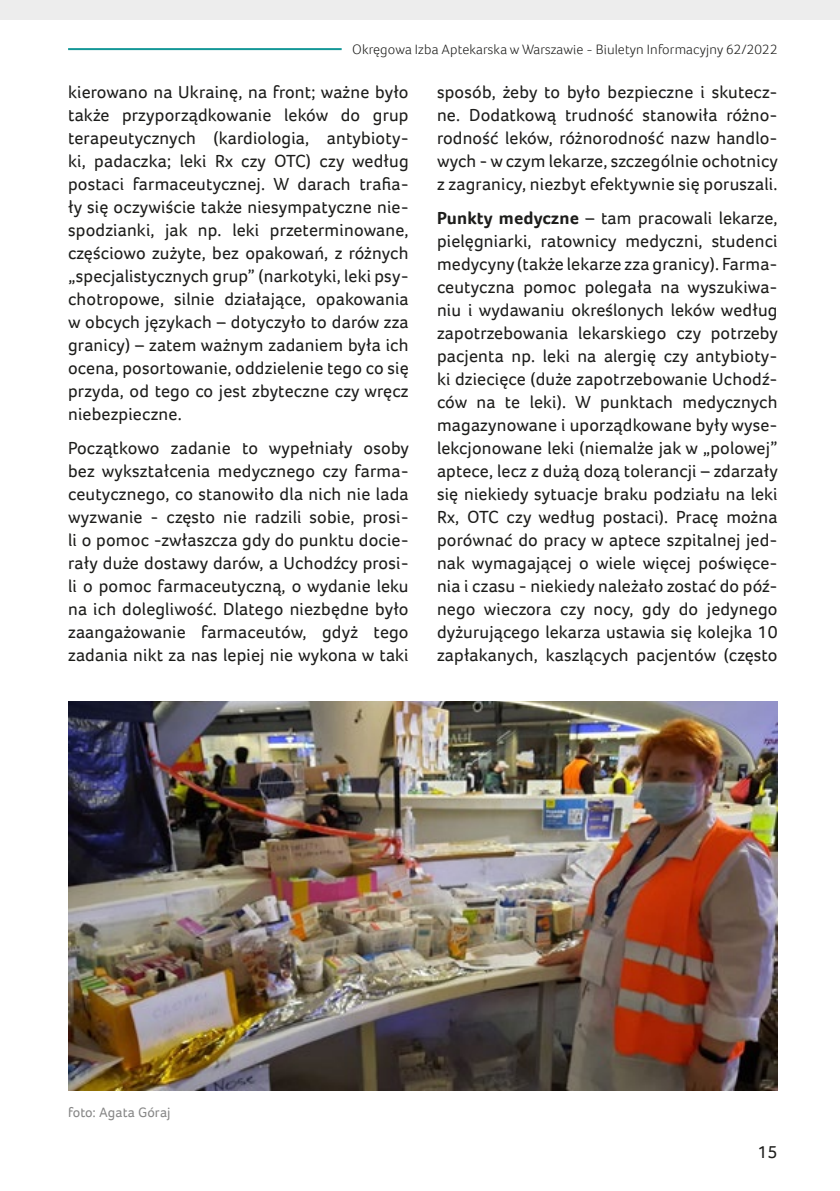
<style>
.page{position:relative;width:840px;height:1191px;background:#fff}
.page>*{position:absolute;margin:0;border:0;box-sizing:border-box;transform-origin:0 0}
.t1{font:18px/23px "Foco";letter-spacing:.01em;color:#1d1d1b;text-align:justify}
.t2{font:300 14px "Foco";letter-spacing:.01em;color:#1d1d1b}
.t3{font:14px "Foco";letter-spacing:.01em;color:#878787}
.s1{font-weight:700}
</style>
<div class="page">
<hr style="left:68px;top:48px;width:273px;height:2px;background:#149797">
<div style="left:0;top:0;width:839px;height:19px;background:#ededed"></div>
<img style="left:68px;top:701px;width:709px;height:389px">
<p class="t2" style="left:352px;top:40px;width:426px">Okręgowa Izba Aptekarska w Warszawie - Biuletyn Informacyjny 62/2022</p>
<p class="t1" style="left:68px;top:80px;width:342px">kierowano na Ukrainę, na front; ważne było także przyporządkowanie leków do grup terapeutycznych (kardiologia, antybioty&shy;ki, padaczka; leki Rx czy OTC) czy według postaci farmaceutycznej. W darach trafia&shy;ły się oczywiście także niesympatyczne nie&shy;spodzianki, jak np. leki przeterminowane, częściowo zużyte, bez opakowań, z różnych „specjalistycznych grup” (narkotyki, leki psy&shy;chotropowe, silnie działające, opakowania w obcych językach – dotyczyło to darów zza granicy) – zatem ważnym zadaniem była ich ocena, posortowanie, oddzielenie tego co się przyda, od tego co jest zbyteczne czy wręcz niebezpieczne.</p>
<p class="t1" style="left:68px;top:436px;width:342px">Początkowo zadanie to wypełniały osoby bez wykształcenia medycznego czy farma&shy;ceutycznego, co stanowiło dla nich nie lada wyzwanie - często nie radzili sobie, prosi&shy;li o pomoc -zwłaszcza gdy do punktu docie&shy;rały duże dostawy darów, a Uchodźcy prosi&shy;li o pomoc farmaceutyczną, o wydanie leku na ich dolegliwość. Dlatego niezbędne było zaangażowanie farmaceutów, gdyż tego zadania nikt za nas lepiej nie wykona w taki</p>
<p class="t1" style="left:437px;top:80px;width:342px">sposób, żeby to było bezpieczne i skutecz&shy;ne. Dodatkową trudność stanowiła różno&shy;rodność leków, różnorodność nazw handlo&shy;wych - w czym lekarze, szczególnie ochotnicy z zagranicy, niezbyt efektywnie się poruszali.</p>
<p class="t1" style="left:437px;top:206px;width:342px"><span class="s1">Punkty medyczne</span> – tam pracowali lekarze, pielęgniarki, ratownicy medyczni, studenci medycyny (także lekarze zza granicy). Farma&shy;ceutyczna pomoc polegała na wyszukiwa&shy;niu i wydawaniu określonych leków według zapotrzebowania lekarskiego czy potrzeby pacjenta np. leki na alergię czy antybioty&shy;ki dziecięce (duże zapotrzebowanie Uchodź&shy;ców na te leki). W punktach medycznych magazynowane i uporządkowane były wyse&shy;lekcjonowane leki (niemalże jak w „polowej” aptece, lecz z dużą dozą tolerancji – zdarzały się niekiedy sytuacje braku podziału na leki Rx, OTC czy według postaci). Pracę można porównać do pracy w aptece szpitalnej jed&shy;nak wymagającej o wiele więcej poświęce&shy;nia i czasu - niekiedy należało zostać do póź&shy;nego wieczora czy nocy, gdy do jedynego dyżurującego lekarza ustawia się kolejka 10 zapłakanych, kaszlących pacjentów (często</p>
<p class="t3" style="left:68px;top:1103px;width:104px">foto: Agata Góraj</p>
<p class="t1" style="left:757px;top:1140px;width:21px">15</p>
</div>
